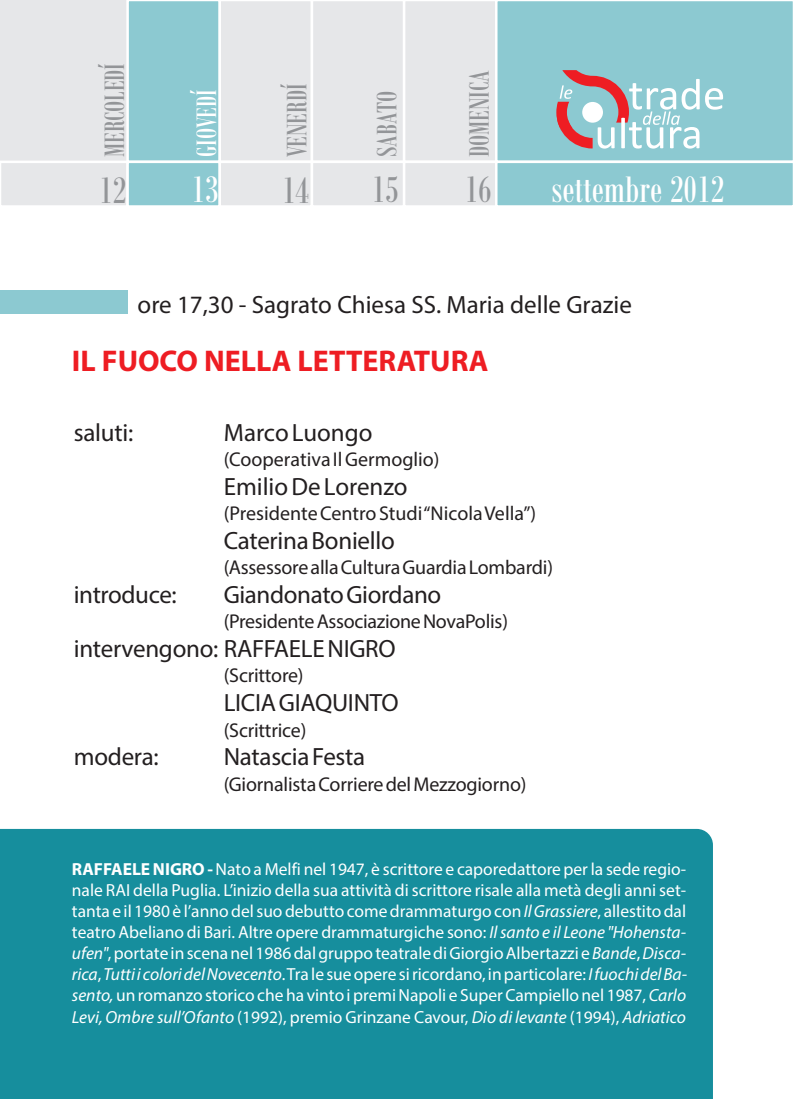
<style>
.page{position:relative;width:794px;height:1099px;background:#fff}
.page>*{position:absolute;margin:0;border:0;box-sizing:border-box;transform-origin:0 0}
.t1{font:40px "Bodoni MT Condensed";color:#fff}
.t2{font:40px "Bodoni MT Condensed";color:#939598}
.t3{font:30.5px "Bodoni MT Condensed";color:#939598}
.t4{font:30.5px "Bodoni MT Condensed";color:#fff}
.t5{font:700 30px "Myriad Pro";color:#ee1d23}
.t6{font:25px "Myriad Pro";letter-spacing:-.01em;color:#231f20}
.t7{font:20px "Myriad Pro";letter-spacing:-.01em;color:#231f20}
.t8{font:17.5px/21px "Myriad Pro";color:#fff;text-align:justify}
.s1{font-weight:700}
.s2{font-style:italic}
</style>
<div class="page">
<svg style="left:0;top:0;width:793px;height:206px;background:#bed8dd"></svg>
<div style="left:0;top:290px;width:128px;height:24px;background:#8cc9d1"></div>
<div style="left:0;top:828px;width:713px;height:270px;background:#168e9d"></div>
<h2 class="t3" style="left:105px;top:157px;width:95px;rotate:-90deg">MERCOLEDÍ</h2>
<h2 class="t4" style="left:196px;top:157px;width:69px;rotate:-90deg">GIOVEDÍ</h2>
<h2 class="t3" style="left:287px;top:157px;width:75px;rotate:-90deg">VENERDÍ</h2>
<h2 class="t3" style="left:377px;top:157px;width:68px;rotate:-90deg">SABATO</h2>
<h2 class="t3" style="left:469px;top:157px;width:88px;rotate:-90deg">DOMENICA</h2>
<h1 class="t2" style="left:99px;top:177px;width:29px">12</h1>
<h1 class="t1" style="left:191px;top:177px;width:29px">13</h1>
<h1 class="t2" style="left:282px;top:177px;width:29px">14</h1>
<h1 class="t2" style="left:372px;top:177px;width:29px">15</h1>
<h1 class="t2" style="left:465px;top:177px;width:29px">16</h1>
<h1 class="t1" style="left:551px;top:177px;width:174px">settembre 2012</h1>
<h3 class="t6" style="left:138px;top:294px;width:496px">ore 17,30 - Sagrato Chiesa SS. Maria delle Grazie</h3>
<h3 class="t5" style="left:72px;top:349px;width:418px">IL FUOCO NELLA LETTERATURA</h3>
<h3 class="t6" style="left:74px;top:422px;width:61px">saluti:</h3>
<h3 class="t6" style="left:224px;top:422px;width:150px">Marco Luongo</h3>
<p class="t7" style="left:224px;top:451px;width:217px">(Cooperativa Il Germoglio)</p>
<h3 class="t6" style="left:224px;top:476px;width:185px">Emilio De Lorenzo</h3>
<p class="t7" style="left:224px;top:505px;width:314px">(Presidente Centro Studi “Nicola Vella”)</p>
<h3 class="t6" style="left:224px;top:530px;width:173px">CaterinaBoniello</h3>
<p class="t7" style="left:224px;top:559px;width:331px">(AssessoreallaCulturaGuardiaLombardi)</p>
<h3 class="t6" style="left:74px;top:584px;width:104px">introduce:</h3>
<h3 class="t6" style="left:224px;top:584px;width:219px">GiandonatoGiordano</h3>
<p class="t7" style="left:224px;top:613px;width:286px">(PresidenteAssociazioneNovaPolis)</p>
<h3 class="t6" style="left:74px;top:638px;width:323px">intervengono: RAFFAELENIGRO</h3>
<p class="t7" style="left:224px;top:667px;width:81px">(Scrittore)</p>
<h3 class="t6" style="left:224px;top:692px;width:176px">LICIAGIAQUINTO</h3>
<p class="t7" style="left:224px;top:721px;width:84px">(Scrittrice)</p>
<h3 class="t6" style="left:74px;top:746px;width:86px">modera:</h3>
<h3 class="t6" style="left:224px;top:746px;width:143px">NatasciaFesta</h3>
<p class="t7" style="left:224px;top:775px;width:304px">(GiornalistaCorrieredelMezzogiorno)</p>
<p class="t8" style="left:72px;top:860px;width:617px"><span class="s1">RAFFAELE NIGRO -</span> Nato a Melfi nel 1947, è scrittore e caporedattore per la sede regio&shy;nale RAI della Puglia. L’inizio della sua attività di scrittore risale alla metà degli anni set&shy;tanta e il 1980 è l’anno del suo debutto come drammaturgo con <span class="s2">Il Grassiere</span>, allestito dal teatro Abeliano di Bari. Altre opere drammaturgiche sono: <span class="s2">Il santo e il Leone "Hohensta&shy;ufen"</span>, portate in scena nel 1986 dal gruppo teatrale di Giorgio Albertazzi e <span class="s2">Bande</span>,<span class="s2">Disca&shy;rica</span>, <span class="s2">Tutti i colori del Novecento</span>. Tra le sue opere si ricordano, in particolare: <span class="s2">I fuochi del Ba&shy;sento,</span> un romanzo storico che ha vinto i premi Napoli e Super Campiello nel 1987, <span class="s2">Carlo Levi, Ombre sull’Ofanto</span> (1992), premio Grinzane Cavour, <span class="s2">Dio di levante</span> (1994), <span class="s2">Adriatico</span></p>
</div>
